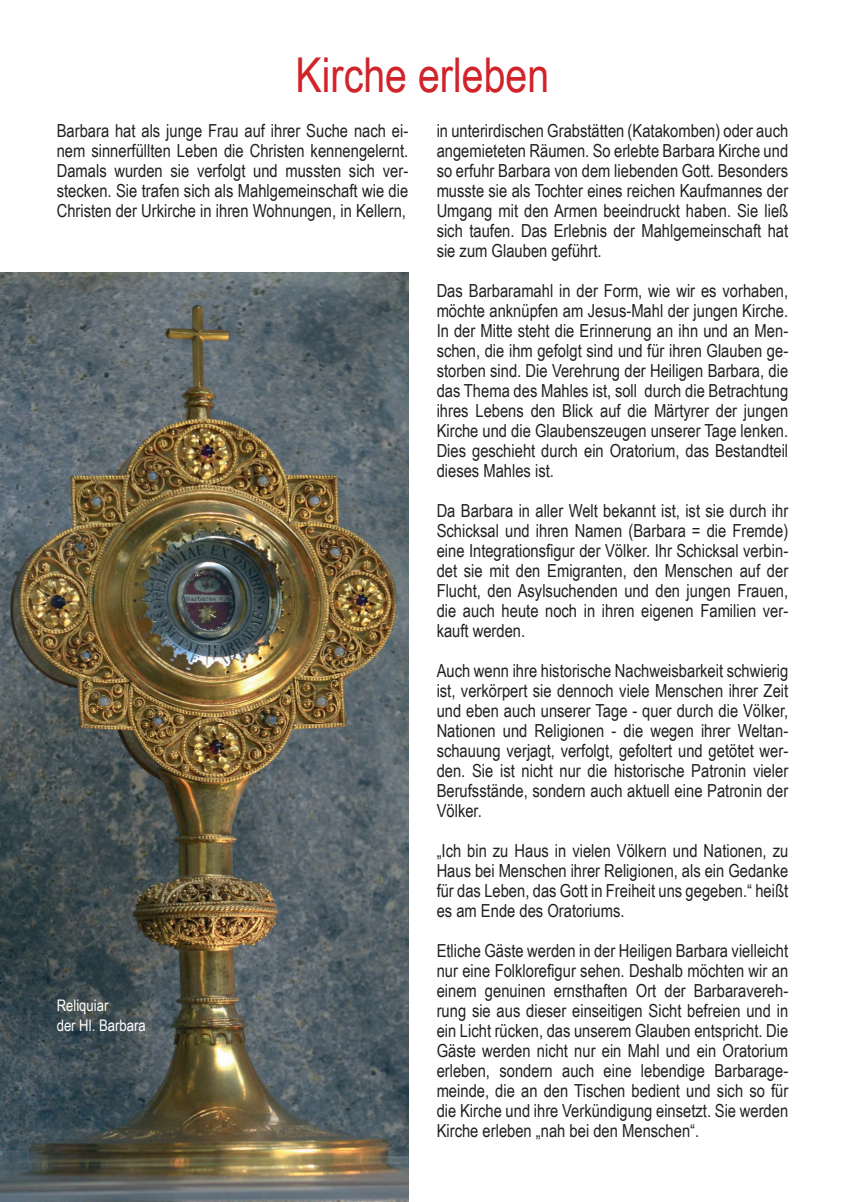
<style>
.page{position:relative;width:845px;height:1202px;background:#fff}
.page>*{position:absolute;margin:0;border:0;box-sizing:border-box;transform-origin:0 0}
.t1{font:48px "Arial Narrow";color:#d1232a}
.t2{font:18px/20px "Arial Narrow";color:#231f20;text-align:justify}
.t3{font:16px/20px "Arial Narrow";color:#fff}
</style>
<div class="page">
<img style="left:0;top:272px;width:408px;height:930px">
<h1 class="t1" style="left:295px;top:40px;width:255px">Kirche erleben</h1>
<p class="t2" style="left:57px;top:120px;width:353px">Barbara hat als junge Frau auf ihrer Suche nach ei&shy;nem sinnerfüllten Leben die Christen kennengelernt.<br>Damals wurden sie verfolgt und mussten sich ver&shy;stecken. Sie trafen sich als Mahlgemeinschaft wie die Christen der Urkirche in ihren Wohnungen, in Kellern,</p>
<p class="t2" style="left:437px;top:120px;width:353px">in unterirdischen Grabstätten (Katakomben) oder auch angemieteten Räumen. So erlebte Barbara Kirche und so erfuhr Barbara von dem liebenden Gott. Besonders musste sie als Tochter eines reichen Kaufmannes der Umgang mit den Armen beeindruckt haben. Sie ließ sich taufen. Das Erlebnis der Mahlgemeinschaft hat sie zum Glauben geführt.</p>
<p class="t2" style="left:437px;top:280px;width:353px">Das Barbaramahl in der Form, wie wir es vorhaben, möchte anknüpfen am Jesus-Mahl der jungen Kirche.<br>In der Mitte steht die Erinnerung an ihn und an Men&shy;schen, die ihm gefolgt sind und für ihren Glauben ge&shy;storben sind. Die Verehrung der Heiligen Barbara, die das Thema des Mahles ist, soll durch die Betrachtung ihres Lebens den Blick auf die Märtyrer der jungen Kirche und die Glaubenszeugen unserer Tage lenken.<br>Dies geschieht durch ein Oratorium, das Bestandteil dieses Mahles ist.</p>
<p class="t2" style="left:437px;top:500px;width:353px">Da Barbara in aller Welt bekannt ist, ist sie durch ihr Schicksal und ihren Namen (Barbara = die Fremde) eine Integrationsfigur der Völker. Ihr Schicksal verbin&shy;det sie mit den Emigranten, den Menschen auf der Flucht, den Asylsuchenden und den jungen Frauen, die auch heute noch in ihren eigenen Familien ver&shy;kauft werden.</p>
<p class="t2" style="left:437px;top:660px;width:353px">Auch wenn ihre historische Nachweisbarkeit schwierig ist, verkörpert sie dennoch viele Menschen ihrer Zeit und eben auch unserer Tage - quer durch die Völker, Nationen und Religionen - die wegen ihrer Weltan&shy;schauung verjagt, verfolgt, gefoltert und getötet wer&shy;den. Sie ist nicht nur die historische Patronin vieler Berufsstände, sondern auch aktuell eine Patronin der Völker.</p>
<p class="t2" style="left:437px;top:840px;width:353px">„Ich bin zu Haus in vielen Völkern und Nationen, zu Haus bei Menschen ihrer Religionen, als ein Gedanke für das Leben, das Gott in Freiheit uns gegeben.“ heißt es am Ende des Oratoriums.</p>
<p class="t2" style="left:437px;top:940px;width:353px">Etliche Gäste werden in der Heiligen Barbara vielleicht nur eine Folklorefigur sehen. Deshalb möchten wir an einem genuinen ernsthaften Ort der Barbaravereh&shy;rung sie aus dieser einseitigen Sicht befreien und in ein Licht rücken, das unserem Glauben entspricht. Die Gäste werden nicht nur ein Mahl und ein Oratorium erleben, sondern auch eine lebendige Barbarage&shy;meinde, die an den Tischen bedient und sich so für die Kirche und ihre Verkündigung einsetzt. Sie werden Kirche erleben „nah bei den Menschen“.</p>
<p class="t3" style="left:57px;top:995px;width:90px">Reliquiar<br>der Hl. Barbara</p>
</div>
